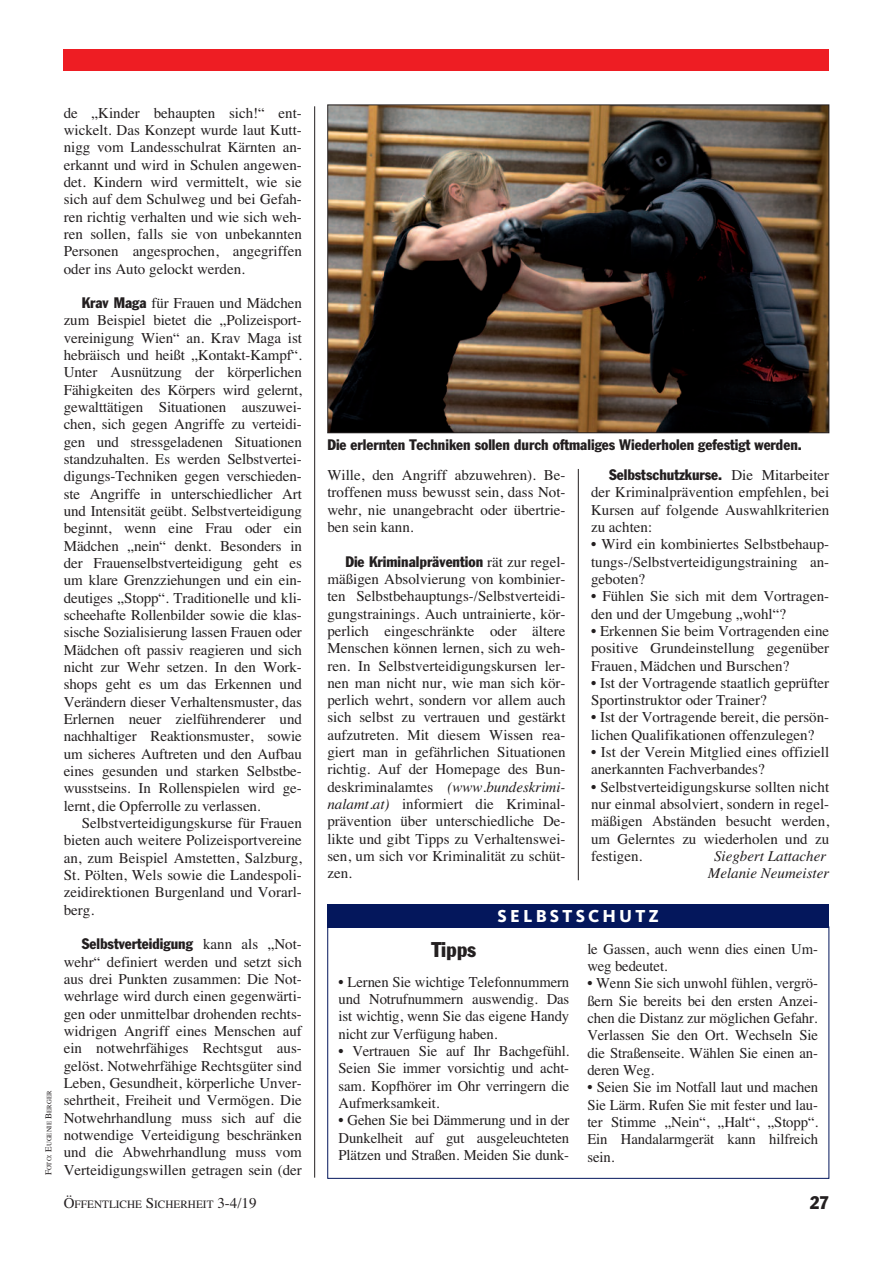
<style>
.page{position:relative;width:893px;height:1263px;background:#fff}
.page>*{position:absolute;margin:0;border:0;box-sizing:border-box;transform-origin:0 0}
.t1{font:condensed 21px "Franklin Gothic";color:#231f20}
.t2{font:800 18px "Kievit";letter-spacing:.175em;color:#fff}
.t3{font:condensed 18px "Franklin Gothic";color:#231f20}
.t4{font:15px/17.2px "Times";color:#231f20;text-align:justify}
.t5{font:condensed 15px "Franklin Gothic";color:#231f20}
.t6{font:italic 15px/17.2px "Times";color:#231f20;text-align:center}
.t7{font:11.25px "Times";color:#231f20}
.t8{font:6.75px "Times";color:#231f20}
.s1{font-size:9px}
.s2{font-family:"Franklin Gothic";font-stretch:condensed}
.s3{font-family:"Times";font-stretch:normal}
.s4{font-style:italic}
.s5{font-size:15px}
</style>
<div class="page">
<hr style="left:314px;top:106px;width:1px;height:1072px;background:#231f20">
<hr style="left:578px;top:469px;width:1px;height:411px;background:#231f20">
<div style="left:64px;top:49px;width:765px;height:21px;background:#ee1d23"></div>
<img style="left:329px;top:107px;width:498px;height:324px">
<div style="left:327px;top:105px;width:502px;height:328px;border:1px solid #231f20"></div>
<div style="left:327px;top:927px;width:502px;height:252px;border:1px solid #04175c"></div>
<div style="left:327px;top:904px;width:502px;height:23px;background:#04175c"></div>
<p class="t8" style="left:45px;top:1175px;width:86px;rotate:-90deg"><span class="s1">F</span>OTO<span class="s1">: E</span>UGENIE <span class="s1">B</span>ERGER</p>
<p class="t4" style="left:64px;top:104px;width:240px">de „Kinder behaupten sich!“ ent&shy;wickelt. Das Konzept wurde laut Kutt&shy;nigg vom Landesschulrat Kärnten an&shy;erkannt und wird in Schulen angewen&shy;det. Kindern wird vermittelt, wie sie sich auf dem Schulweg und bei Gefah&shy;ren richtig verhalten und wie sich weh&shy;ren sollen, falls sie von unbekannten Personen angesprochen, angegriffen oder ins Auto gelockt werden.</p>
<p class="t4" style="left:64px;top:294px;width:240px;text-indent:18px"><span class="s2">Krav Maga</span> für Frauen und Mädchen zum Beispiel bietet die „Polizeisport&shy;vereinigung Wien“ an. Krav Maga ist hebräisch und heißt „Kontakt-Kampf“.<br>Unter Ausnützung der körperlichen Fähigkeiten des Körpers wird gelernt, gewalttätigen Situationen auszuwei&shy;chen, sich gegen Angriffe zu verteidi&shy;gen und stressgeladenen Situationen standzuhalten. Es werden Selbstvertei&shy;digungs-Techniken gegen verschieden&shy;ste Angriffe in unterschiedlicher Art und Intensität geübt. Selbstverteidigung beginnt, wenn eine Frau oder ein Mädchen „nein“ denkt. Besonders in der Frauenselbstverteidigung geht es um klare Grenzziehungen und ein ein&shy;deutiges „Stopp“. Traditionelle und kli&shy;scheehafte Rollenbilder sowie die klas&shy;sische Sozialisierung lassen Frauen oder Mädchen oft passiv reagieren und sich nicht zur Wehr setzen. In den Work&shy;shops geht es um das Erkennen und Verändern dieser Verhaltensmuster, das Erlernen neuer zielführenderer und nachhaltiger Reaktionsmuster, sowie um sicheres Auftreten und den Aufbau eines gesunden und starken Selbstbe&shy;wusstseins. In Rollenspielen wird ge&shy;lernt, die Opferrolle zu verlassen.</p>
<p class="t4" style="left:64px;top:814px;width:240px;text-indent:18px">Selbstverteidigungskurse für Frauen bieten auch weitere Polizeisportvereine an, zum Beispiel Amstetten, Salzburg, St. Pölten, Wels sowie die Landespoli&shy;zeidirektionen Burgenland und Vorarl&shy;berg.</p>
<p class="t5" style="left:82px;top:938px;width:222px">Selbstverteidigung <span class="s3">kann als „Not-</span></p>
<p class="t4" style="left:64px;top:953px;width:240px">wehr“ definiert werden und setzt sich aus drei Punkten zusammen: Die Not&shy;wehrlage wird durch einen gegenwärti&shy;gen oder unmittelbar drohenden rechts&shy;widrigen Angriff eines Menschen auf ein notwehrfähiges Rechtsgut aus&shy;gelöst. Notwehrfähige Rechtsgüter sind Leben, Gesundheit, körperliche Unver&shy;sehrtheit, Freiheit und Vermögen. Die Notwehrhandlung muss sich auf die notwendige Verteidigung beschränken und die Abwehrhandlung muss vom Verteidigungswillen getragen sein (der</p>
<p class="t5" style="left:327px;top:439px;width:476px">Die erlernten Techniken sollen durch oftmaliges Wiederholen gefestigt werden.</p>
<p class="t4" style="left:327px;top:466px;width:240px">Wille, den Angriff abzuwehren). Be&shy;troffenen muss bewusst sein, dass Not&shy;wehr, nie unangebracht oder übertrie&shy;ben sein kann.</p>
<p class="t5" style="left:345px;top:556px;width:222px">Die Kriminalprävention <span class="s3">rät zur regel-</span></p>
<p class="t4" style="left:327px;top:570px;width:240px">mäßigen Absolvierung von kombinier&shy;ten Selbstbehauptungs-/Selbstverteidi&shy;gungstrainings. Auch untrainierte, kör&shy;perlich eingeschränkte oder ältere Menschen können lernen, sich zu weh&shy;ren. In Selbstverteidigungskursen ler&shy;nen man nicht nur, wie man sich kör&shy;perlich wehrt, sondern vor allem auch sich selbst zu vertrauen und gestärkt aufzutreten. Mit diesem Wissen rea&shy;giert man in gefährlichen Situationen richtig. Auf der Homepage des Bun&shy;deskriminalamtes <span class="s4">(www.bundeskrimi&shy;nalamt.at)</span> informiert die Kriminal&shy;prävention über unterschiedliche De&shy;likte und gibt Tipps zu Verhaltenswei&shy;sen, um sich vor Kriminalität zu schüt&shy;zen.</p>
<p class="t5" style="left:609px;top:469px;width:222px">Selbstschutzkurse. <span class="s3">Die Mitarbeiter</span></p>
<p class="t4" style="left:591px;top:483px;width:240px">der Kriminalprävention empfehlen, bei Kursen auf folgende Auswahlkriterien zu achten:</p>
<p class="t4" style="left:591px;top:535px;width:240px">• Wird ein kombiniertes Selbstbehaup&shy;tungs-/Selbstverteidigungstraining an&shy;geboten?</p>
<p class="t4" style="left:591px;top:587px;width:240px">• Fühlen Sie sich mit dem Vortragen&shy;den und der Umgebung „wohl“?</p>
<p class="t4" style="left:591px;top:622px;width:240px">• Erkennen Sie beim Vortragenden eine positive Grundeinstellung gegenüber Frauen, Mädchen und Burschen?</p>
<p class="t4" style="left:591px;top:674px;width:240px">• Ist der Vortragende staatlich geprüfter<br>Sportinstruktor oder Trainer?</p>
<p class="t4" style="left:591px;top:709px;width:240px">• Ist der Vortragende bereit, die persön&shy;lichen Qualifikationen offenzulegen?</p>
<p class="t4" style="left:591px;top:743px;width:240px">• Ist der Verein Mitglied eines offiziell anerkannten Fachverbandes?</p>
<p class="t4" style="left:591px;top:778px;width:240px">• Selbstverteidigungskurse sollten nicht nur einmal absolviert, sondern in regel&shy;mäßigen Abständen besucht werden, um Gelerntes zu wiederholen und zu festigen.</p>
<p class="t6" style="left:708px;top:847px;width:123px">Siegbert Lattacher<br>Melanie Neumeister</p>
<p class="t2" style="left:498px;top:910px;width:163px">SELBSTSCHUTZ</p>
<h1 class="t1" style="left:432px;top:942px;width:46px">Tipps</h1>
<p class="t4" style="left:339px;top:973px;width:232px">• Lernen Sie wichtige Telefonnummern und Notrufnummern auswendig. Das ist wichtig, wenn Sie das eigene Handy nicht zur Verfügung haben.</p>
<p class="t4" style="left:339px;top:1042px;width:232px">• Vertrauen Sie auf Ihr Bachgefühl.<br>Seien Sie immer vorsichtig und acht&shy;sam. Kopfhörer im Ohr verringern die Aufmerksamkeit.</p>
<p class="t4" style="left:339px;top:1111px;width:232px">• Gehen Sie bei Dämmerung und in der Dunkelheit auf gut ausgeleuchteten Plätzen und Straßen. Meiden Sie dunk-</p>
<p class="t4" style="left:587px;top:940px;width:232px">le Gassen, auch wenn dies einen Um&shy;weg bedeutet.</p>
<p class="t4" style="left:587px;top:974px;width:232px">• Wenn Sie sich unwohl fühlen, vergrö&shy;ßern Sie bereits bei den ersten Anzei&shy;chen die Distanz zur möglichen Gefahr.<br>Verlassen Sie den Ort. Wechseln Sie die Straßenseite. Wählen Sie einen an&shy;deren Weg.</p>
<p class="t4" style="left:587px;top:1078px;width:232px">• Seien Sie im Notfall laut und machen Sie Lärm. Rufen Sie mit fester und lau&shy;ter Stimme „Nein“, „Halt“, „Stopp“.<br>Ein Handalarmgerät kann hilfreich sein.</p>
<p class="t7" style="left:64px;top:1198px;width:194px"><span class="s5">Ö</span>FFENTLICHE <span class="s5">S</span>ICHERHEIT <span class="s5">3-4/19</span></p>
<p class="t3" style="left:810px;top:1196px;width:21px">27</p>
</div>
